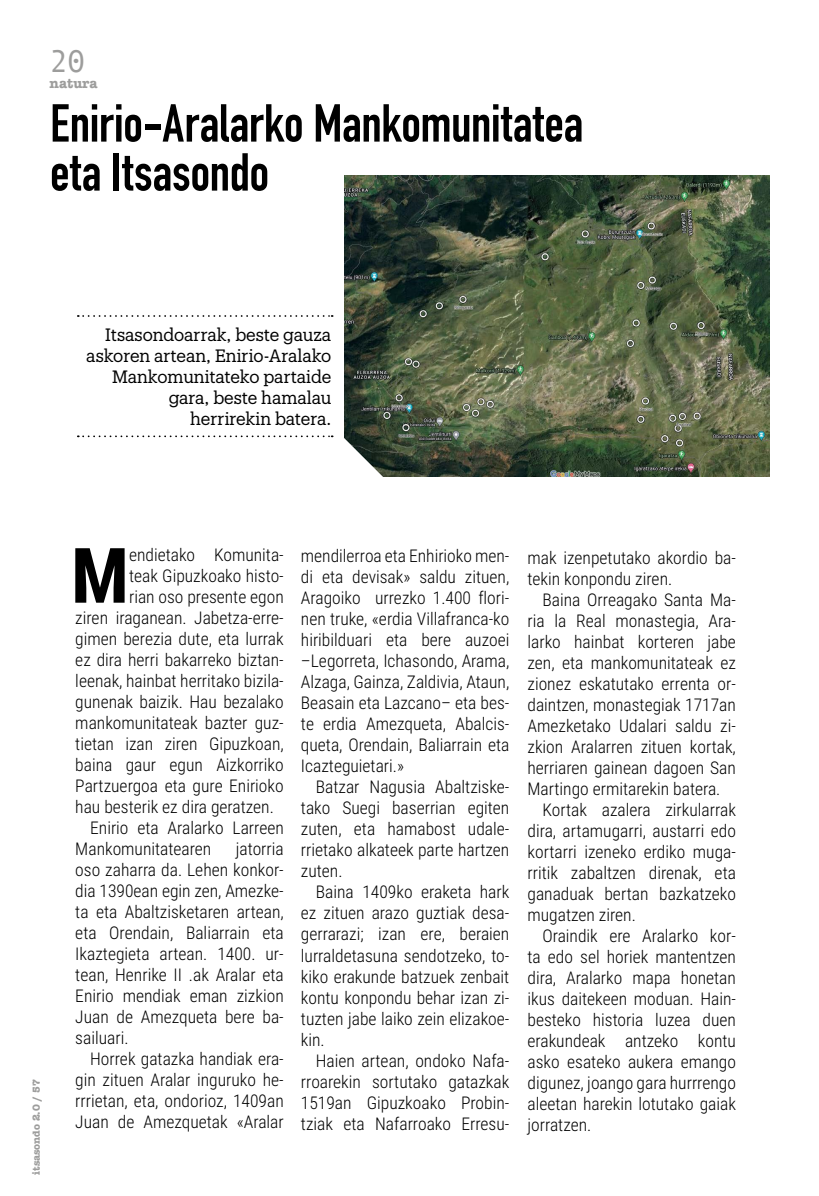
<style>
.page{position:relative;width:819px;height:1196px;background:#fff}
.page>*{position:absolute;margin:0;border:0;box-sizing:border-box;transform-origin:0 0}
.t1{font:700 76.65px "Roboto Condensed";color:#000}
.t2{font:700 52.5px/49px "DIN Condensed";color:#000}
.t3{font:31.5px "Andale Mono";color:#9d9d9c}
.t4{font:300 17.5px/21px "Roboto Condensed";color:#000;text-align:justify}
.t5{font:17.5px/21px "Produkt";color:#000;text-align:right}
.t6{font:700 14px "American Typewriter";color:#9d9d9c}
.t7{font:700 10.5px "American Typewriter";color:#9d9d9c}
</style>
<div class="page">
<img style="left:344px;top:175px;width:425px;height:302px">
<svg style="left:78px;top:315px;width:254px;height:2px"></svg>
<svg style="left:78px;top:435px;width:254px;height:2px"></svg>
<svg style="left:344px;top:436px;width:42px;height:41px"></svg>
<h3 class="t3" style="left:50px;top:40px;width:38px">20</h3>
<p class="t6" style="left:50px;top:71px;width:49px">natura</p>
<h2 class="t2" style="left:50px;top:98px;width:534px">Enirio-Aralarko Mankomunitatea eta Itsasondo</h2>
<p class="t5" style="left:86px;top:323px;width:246px">Itsasondoarrak, beste gauza askoren artean, Enirio-Aralako<br>Mankomunitateko partaide gara, beste hamalau herrirekin batera.</p>
<p class="t7" style="left:27px;top:1174px;width:97px;rotate:-90deg">itsasondo 2.0 / 57</p>
<h1 class="t1" style="left:71px;top:522px;width:60px">M</h1>
<p class="t4" style="left:129px;top:543px;width:156px">endietako Komunita-</p>
<p class="t4" style="left:129px;top:564px;width:156px">teak Gipuzkoako histo-</p>
<p class="t4" style="left:129px;top:585px;width:156px">rian oso presente egon</p>
<p class="t4" style="left:75px;top:606px;width:210px">ziren iraganean. Jabetza-erre-</p>
<p class="t4" style="left:75px;top:627px;width:210px">gimen berezia dute, eta lurrak</p>
<p class="t4" style="left:75px;top:648px;width:210px">ez dira herri bakarreko biztan-</p>
<p class="t4" style="left:75px;top:669px;width:210px">leenak, hainbat herritako bizila-</p>
<p class="t4" style="left:75px;top:690px;width:210px">gunenak baizik. Hau bezalako</p>
<p class="t4" style="left:75px;top:711px;width:210px">mankomunitateak bazter guz-</p>
<p class="t4" style="left:75px;top:732px;width:210px">tietan izan ziren Gipuzkoan,</p>
<p class="t4" style="left:75px;top:753px;width:210px">baina gaur egun Aizkorriko</p>
<p class="t4" style="left:75px;top:774px;width:210px">Partzuergoa eta gure Enirioko</p>
<p class="t4" style="left:75px;top:795px;width:200px">hau besterik ez dira geratzen.</p>
<p class="t4" style="left:90px;top:816px;width:195px">Enirio eta Aralarko Larreen</p>
<p class="t4" style="left:75px;top:837px;width:137px">Mankomunitatearen</p>
<p class="t4" style="left:75px;top:837px;width:210px;text-indent:160px">jatorria oso zaharra da. Lehen konkor&shy;dia 1390ean egin zen, Amezke&shy;ta eta Abaltzisketaren artean, eta Orendain, Baliarrain eta Ikaztegieta artean. 1400. ur&shy;tean, Henrike II .ak Aralar eta Enirio mendiak eman zizkion Juan de Amezqueta bere ba&shy;sailuari.</p>
<p class="t4" style="left:75px;top:1047px;width:210px;text-indent:15px">Horrek gatazka handiak era&shy;gin zituen Aralar inguruko he&shy;rrrietan, eta, ondorioz, 1409an Juan de Amezquetak «Aralar</p>
<p class="t4" style="left:301px;top:545px;width:210px">mendilerroa eta Enhirioko men&shy;di eta devisak» saldu zituen, Aragoiko urrezko 1.400 flori&shy;nen truke, «erdia Villafranca-ko hiribilduari eta bere auzoei –Legorreta, Ichasondo, Arama, Alzaga, Gainza, Zaldivia, Ataun, Beasain eta Lazcano– eta bes&shy;te erdia Amezqueta, Abalcis&shy;queta, Orendain, Baliarrain eta Icazteguietari.»</p>
<p class="t4" style="left:301px;top:776px;width:210px;text-indent:15px">Batzar Nagusia Abaltziske&shy;tako Suegi baserrian egiten zuten, eta hamabost udale&shy;rrietako alkateek parte hartzen zuten.</p>
<p class="t4" style="left:301px;top:881px;width:210px;text-indent:15px">Baina 1409ko eraketa hark ez zituen arazo guztiak desa&shy;gerrarazi; izan ere, beraien lurraldetasuna sendotzeko, to&shy;kiko erakunde batzuek zenbait kontu konpondu behar izan zi&shy;tuzten jabe laiko zein elizakoe&shy;kin.</p>
<p class="t4" style="left:301px;top:1049px;width:210px;text-indent:15px">Haien artean, ondoko Nafa&shy;rroarekin sortutako gatazkak 1519an Gipuzkoako Probin&shy;tziak eta Nafarroako Erresu-</p>
<p class="t4" style="left:527px;top:546px;width:210px">mak izenpetutako akordio ba&shy;tekin konpondu ziren.</p>
<p class="t4" style="left:542px;top:588px;width:195px">Baina Orreagako Santa Ma-</p>
<p class="t4" style="left:527px;top:609px;width:210px">ria la Real monastegia, Ara-</p>
<p class="t4" style="left:527px;top:630px;width:210px">larko hainbat korteren jabe</p>
<p class="t4" style="left:527px;top:651px;width:210px">zen, eta mankomunitateak ez</p>
<p class="t4" style="left:527px;top:672px;width:210px">zionez eskatutako errenta or-</p>
<p class="t4" style="left:527px;top:693px;width:210px">daintzen, monastegiak 1717an</p>
<p class="t4" style="left:527px;top:714px;width:210px">Amezketako Udalari saldu zi-</p>
<p class="t4" style="left:527px;top:735px;width:210px">zkion Aralarren zituen kortak,</p>
<p class="t4" style="left:527px;top:756px;width:210px">herriaren gainean dagoen San</p>
<p class="t4" style="left:527px;top:777px;width:194px">Martingo ermitarekin batera.</p>
<p class="t4" style="left:542px;top:798px;width:195px">Kortak azalera zirkularrak</p>
<p class="t4" style="left:527px;top:819px;width:210px">dira, artamugarri, austarri edo</p>
<p class="t4" style="left:527px;top:840px;width:210px">kortarri izeneko erdiko muga-</p>
<p class="t4" style="left:527px;top:861px;width:210px">rritik zabaltzen direnak, eta</p>
<p class="t4" style="left:527px;top:882px;width:210px">ganaduak bertan bazkatzeko</p>
<p class="t4" style="left:527px;top:903px;width:110px">mugatzen ziren.</p>
<p class="t4" style="left:542px;top:924px;width:195px">Oraindik ere Aralarko kor-</p>
<p class="t4" style="left:527px;top:945px;width:210px">ta edo sel horiek mantentzen</p>
<p class="t4" style="left:527px;top:966px;width:210px">dira, Aralarko mapa honetan</p>
<p class="t4" style="left:527px;top:987px;width:210px">ikus daitekeen moduan. Hain-</p>
<p class="t4" style="left:527px;top:1008px;width:210px">besteko historia luzea duen</p>
<p class="t4" style="left:527px;top:1029px;width:210px">erakundeak antzeko kontu</p>
<p class="t4" style="left:527px;top:1050px;width:210px">asko esateko aukera emango</p>
<p class="t4" style="left:527px;top:1071px;width:210px">digunez, joango gara hurrrengo</p>
<p class="t4" style="left:527px;top:1092px;width:210px">aleetan harekin lotutako gaiak</p>
<p class="t4" style="left:527px;top:1113px;width:65px">jorratzen.</p>
</div>
